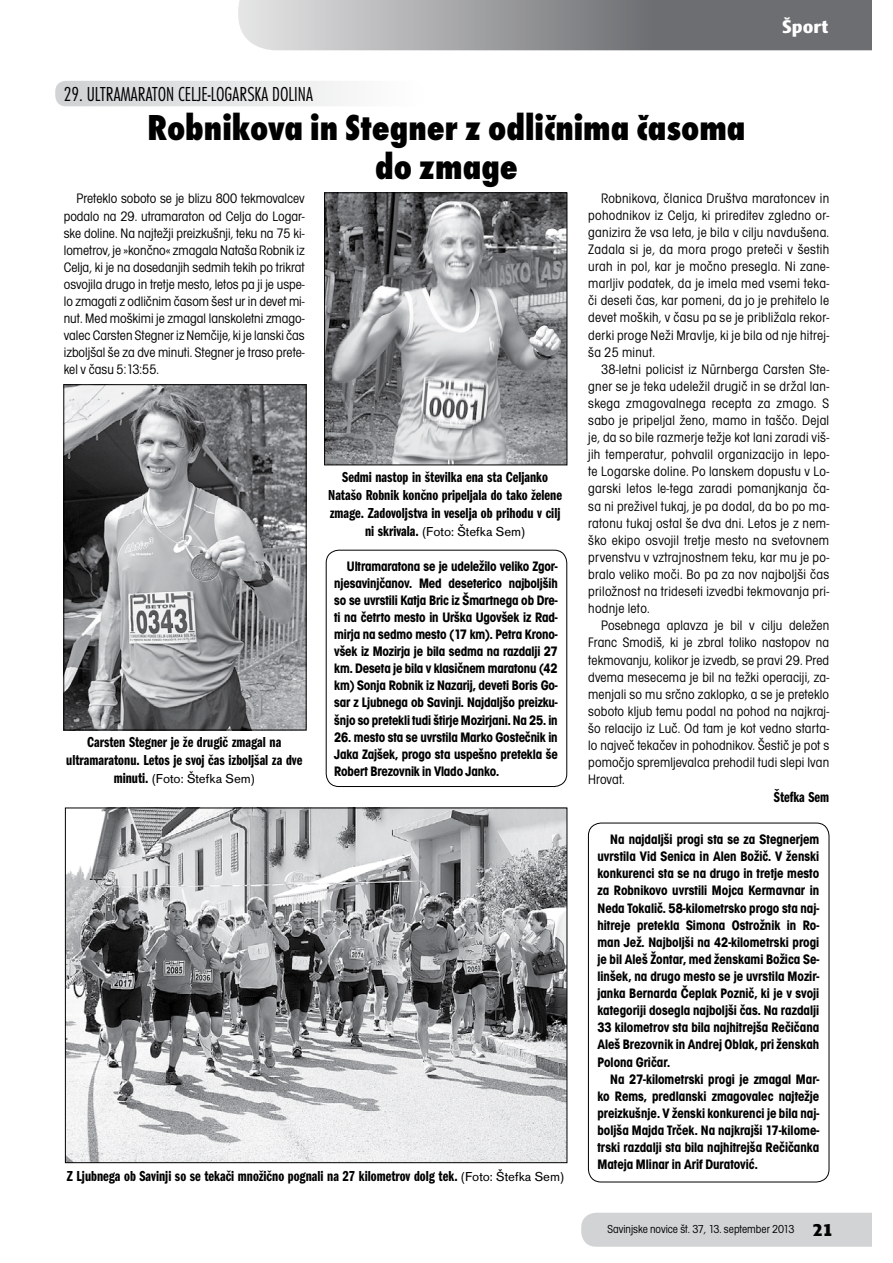
<style>
.page{position:relative;width:893px;height:1263px;background:#fff}
.page>*{position:absolute;margin:0;border:0;box-sizing:border-box;transform-origin:0 0}
.t1{font:37.5px/39px "Futura TEE Extr Bold Cond";color:#000;text-align:center}
.t2{font:21px "Futura TEE Ligh Cond";color:#000}
.t3{font:18px "Skoda Sans Black CE";color:#fff}
.t4{font:15px/18px "Franklin Got Itc TEE Demi Comp";color:#000;text-align:center}
.t5{font:condensed 14.25px/17.1px "Avant Gar Got Itc TEE";letter-spacing:.01em;color:#000;text-align:justify}
.t6{font:700 condensed 14.25px/17.1px "Avant Gar Got Itc TEE";letter-spacing:-.005em;color:#000;text-align:justify}
.t7{font:13.5px "Accius TEE";color:#000}
.t8{font:condensed 12px "Avant Gar Got Itc TEE";color:#000}
.s1{font-family:"Franklin Got Itc TEE Demi Comp";font-size:15px}
.s2{font-family:"Accius TEE";font-size:13.5px}
.s3{font-family:"Skoda Sans";font-weight:900;font-stretch:normal;font-size:18px}
</style>
<div class="page">
<svg style="left:238px;top:0;width:634px;height:50px;background:#949597"></svg>
<div style="left:581px;top:1213px;width:291px;height:34px;background:#d1d3d4"></div>
<div style="left:588px;top:823px;width:241px;height:359px;border:1px solid #000;border-radius:13px"></div>
<div style="left:326px;top:550px;width:241px;height:237px;border:1px solid #000;border-radius:13px"></div>
<div style="left:55px;top:81px;width:370px;height:25px;background:linear-gradient(to right,#cfd1d2,#fff);border-radius:10px"></div>
<img style="left:67px;top:810px;width:498px;height:351px">
<img style="left:326px;top:195px;width:239px;height:268px">
<div style="left:324px;top:193px;width:243px;height:272px;border:1px solid #000"></div>
<img style="left:66px;top:386px;width:238px;height:342px">
<div style="left:64px;top:384px;width:242px;height:346px;border:1px solid #000"></div>
<h2 class="t2" style="left:64px;top:82px;width:251px">29. ULTRAMARATON CELJE-LOGARSKA DOLINA</h2>
<h1 class="t1" style="left:147px;top:108px;width:600px">Robnikova in Stegner z odličnima časoma do zmage</h1>
<p class="t3" style="left:782px;top:16px;width:48px">Šport</p>
<p class="t5" style="left:64px;top:190px;width:242px;text-indent:13px">Preteklo soboto se je blizu 800 tekmovalcev podalo na 29. utramaraton od Celja do Logar&shy;ske doline. Na najtežji preizkušnji, teku na 75 ki&shy;lometrov, je »končno« zmagala Nataša Robnik iz Celja, ki je na dosedanjih sedmih tekih po trikrat osvojila drugo in tretje mesto, letos pa ji je uspe&shy;lo zmagati z odličnim časom šest ur in devet mi&shy;nut. Med moškimi je zmagal lanskoletni zmago&shy;valec Carsten Stegner iz Nemčije, ki je lanski čas izboljšal še za dve minuti. Stegner je traso prete&shy;kel v času 5:13:55.</p>
<p class="t5" style="left:588px;top:190px;width:242px;text-indent:13px">Robnikova, članica Društva maratoncev in pohodnikov iz Celja, ki prireditev zgledno or&shy;ganizira že vsa leta, je bila v cilju navdušena.<br>Zadala si je, da mora progo preteči v šestih urah in pol, kar je močno presegla. Ni zane&shy;marljiv podatek, da je imela med vsemi teka&shy;či deseti čas, kar pomeni, da jo je prehitelo le devet moških, v času pa se je približala rekor&shy;derki proge Neži Mravlje, ki je bila od nje hitrej&shy;ša 25 minut.</p>
<p class="t5" style="left:588px;top:361px;width:242px;text-indent:13px">38-letni policist iz Nürnberga Carsten Ste&shy;gner se je teka udeležil drugič in se držal lan&shy;skega zmagovalnega recepta za zmago. S sabo je pripeljal ženo, mamo in taščo. Dejal je, da so bile razmerje težje kot lani zaradi viš&shy;jih temperatur, pohvalil organizacijo in lepo&shy;te Logarske doline. Po lanskem dopustu v Lo&shy;garski letos le-tega zaradi pomanjkanja ča&shy;sa ni preživel tukaj, je pa dodal, da bo po ma&shy;ratonu tukaj ostal še dva dni. Letos je z nem&shy;ško ekipo osvojil tretje mesto na svetovnem prvenstvu v vztrajnostnem teku, kar mu je po&shy;bralo veliko moči. Bo pa za nov najboljši čas priložnost na trideseti izvedbi tekmovanja pri&shy;hodnje leto.</p>
<p class="t5" style="left:588px;top:617px;width:242px;text-indent:13px">Posebnega aplavza je bil v cilju deležen Franc Smodiš, ki je zbral toliko nastopov na tekmovanju, kolikor je izvedb, se pravi 29. Pred dvema mesecema je bil na težki operaciji, za&shy;menjali so mu srčno zaklopko, a se je preteklo soboto kljub temu podal na pohod na najkraj&shy;šo relacijo iz Luč. Od tam je kot vedno starta&shy;lo največ tekačev in pohodnikov. Šestič je pot s pomočjo spremljevalca prehodil tudi slepi Ivan Hrovat.</p>
<p class="t4" style="left:774px;top:788px;width:57px">Štefka Sem</p>
<p class="t4" style="left:328px;top:468px;width:235px">Sedmi nastop in številka ena sta Celjanko<br>Natašo Robnik končno pripeljala do tako želene zmage. Zadovoljstva in veselja ob prihodu v cilj</p>
<p class="t7" style="left:365px;top:524px;width:162px"><span class="s1">ni skrivala.</span> (Foto: Štefka Sem)</p>
<p class="t6" style="left:334px;top:557px;width:225px;text-indent:13px">Ultramaratona se je udeležilo veliko Zgor&shy;njesavinjčanov. Med deseterico najboljših so se uvrstili Katja Bric iz Šmartnega ob Dre&shy;ti na četrto mesto in Urška Ugovšek iz Rad&shy;mirja na sedmo mesto (17 km). Petra Krono&shy;všek iz Mozirja je bila sedma na razdalji 27 km. Deseta je bila v klasičnem maratonu (42 km) Sonja Robnik iz Nazarij, deveti Boris Go&shy;sar z Ljubnega ob Savinji. Najdaljšo preizku&shy;šnjo so pretekli tudi štirje Mozirjani. Na 25. in</p>
<p class="t6" style="left:334px;top:728px;width:225px">26. mesto sta se uvrstila Marko Gostečnik in Jaka Zajšek, progo sta uspešno pretekla še Robert Brezovnik in Vlado Janko.</p>
<p class="t4" style="left:66px;top:733px;width:238px">Carsten Stegner je že drugič zmagal na ultramaratonu. Letos je svoj čas izboljšal za dve</p>
<p class="t7" style="left:114px;top:771px;width:143px"><span class="s1">minuti.</span> (Foto: Štefka Sem)</p>
<p class="t4" style="left:67px;top:1167px;width:499px">Z Ljubnega ob Savinji so se tekači množično pognali na 27 kilometrov dolg tek. <span class="s2">(Foto: Štefka Sem)</span></p>
<p class="t6" style="left:597px;top:831px;width:223px;text-indent:13px">Na najdaljši progi sta se za Stegnerjem uvrstila Vid Senica in Alen Božič. V ženski konkurenci sta se na drugo in tretje mesto za Robnikovo uvrstili Mojca Kermavnar in Neda Tokalič. 58-kilometrsko progo sta naj&shy;hitreje pretekla Simona Ostrožnik in Ro&shy;man Jež. Najboljši na 42-kilometrski progi je bil Aleš Žontar, med ženskami Božica Se&shy;linšek, na drugo mesto se je uvrstila Mozir&shy;janka Bernarda Čeplak Poznič, ki je v svoji kategoriji dosegla najboljši čas. Na razdalji 33 kilometrov sta bila najhitrejša Rečičana Aleš Brezovnik in Andrej Oblak, pri ženskah Polona Gričar.</p>
<p class="t6" style="left:597px;top:1070px;width:223px;text-indent:13px">Na 27-kilometrski progi je zmagal Mar&shy;ko Rems, predlanski zmagovalec najtežje preizkušnje. V ženski konkurenci je bila naj&shy;boljša Majda Trček. Na najkrajši 17-kilome&shy;trski razdalji sta bila najhitrejša Rečičanka Mateja Mlinar in Arif Duratović.</p>
<p class="t8" style="left:607px;top:1222px;width:227px">Savinjske novice št. 37, 13. september 2013 <span class="s3">21</span></p>
</div>
